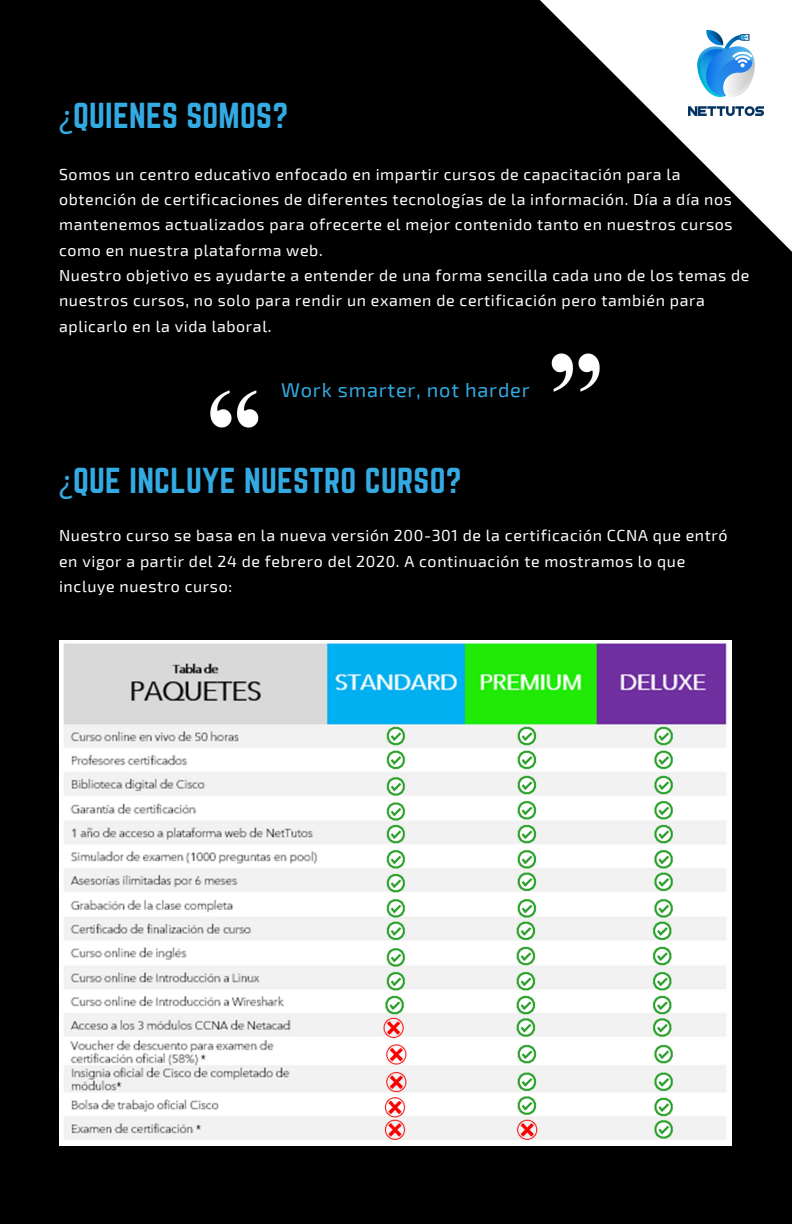
<style>
.page{position:relative;width:792px;height:1224px;background:#000}
.page>*{position:absolute;margin:0;border:0;box-sizing:border-box;transform-origin:0 0}
.t1{font:31.6px "Norwester";letter-spacing:.01em;color:#33aae2}
.t2{font:20px "Exo 2";letter-spacing:.04em;color:#33aae2}
.t3{font:16px/25.4px "Exo 2";letter-spacing:.04em;color:#fff}
.s1{font-family:"Noto Sans"}
</style>
<div class="page">
<svg style="left:540px;top:0;width:252px;height:366px"></svg>
<img style="left:552px;top:354px;width:48px;height:37px">
<img style="left:211px;top:390px;width:48px;height:38px">
<img style="left:688px;top:30px;width:75px;height:86px">
<img style="left:59px;top:640px;width:672px;height:506px">
<p class="t1" style="left:59px;top:96px;width:231px"><span class="s1">¿</span>QUIENES SOMOS?</p>
<p class="t3" style="left:59px;top:160px;width:675px">Somos un centro educativo enfocado en impartir cursos de capacitación para la obtención de certificaciones de diferentes tecnologías de la información. Día a día nos mantenemos actualizados para ofrecerte el mejor contenido tanto en nuestros cursos como en nuestra plataforma web.</p>
<h2 class="t3" style="left:59px;top:262px;width:692px">Nuestro objetivo es ayudarte a entender de una forma sencilla cada uno de los temas de nuestros cursos, no solo para rendir un examen de certificación pero también para aplicarlo en la vida laboral.</h2>
<p class="t2" style="left:281px;top:377px;width:250px">Work smarter, not harder</p>
<h1 class="t1" style="left:59px;top:462px;width:404px"><span class="s1">¿</span>QUE INCLUYE NUESTRO CURSO?</h1>
<p class="t3" style="left:59px;top:522px;width:670px">Nuestro curso se basa en la nueva versión 200-301 de la certificación CCNA que entró en vigor a partir del 24 de febrero del 2020. A continuación te mostramos lo que incluye nuestro curso:</p>
</div>
